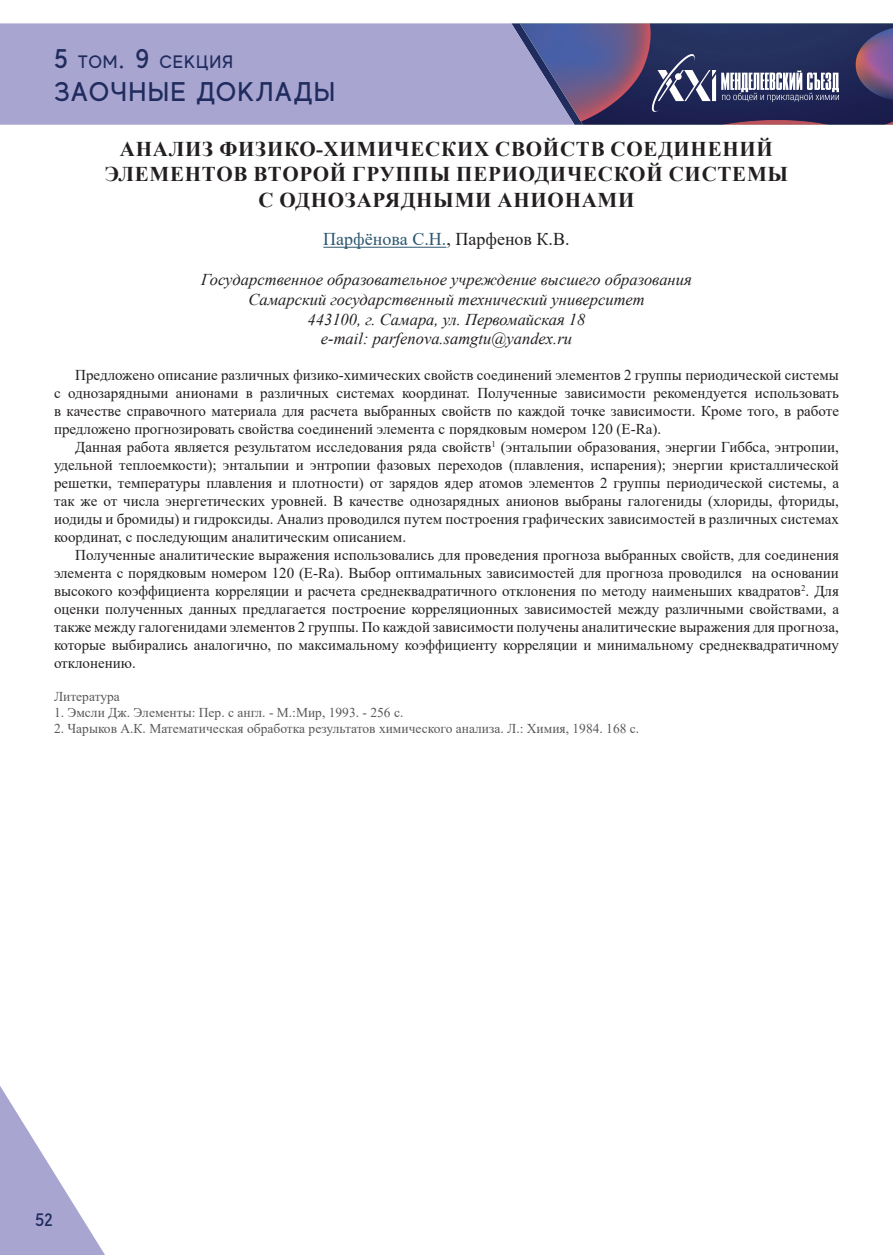
<style>
.page{position:relative;width:893px;height:1255px;background:#fff}
.page>*{position:absolute;margin:0;border:0;box-sizing:border-box;transform-origin:0 0}
.t1{font:500 27px "MADE Evolve Sans";letter-spacing:.05em;color:#1f2c5d}
.t2{font:700 21px/25.2px "Times New Roman";letter-spacing:.035em;color:#231f20;text-align:center}
.t3{font:18px "Times New Roman";color:#2e576f}
.t4{font:500 18px "MADE Evolve Sans";letter-spacing:.05em;color:#1f2c5d}
.t5{font:italic 16.5px/19.8px "Times New Roman";color:#231f20;text-align:center}
.t6{font:15px/18px "Times New Roman";color:#231f20;text-align:justify}
.t7{font:13.5px "Times New Roman";color:#57585a}
.s1{font-size:27px}
.s2{color:#231f20}
</style>
<div class="page">
<div style="left:0;top:23px;width:511px;height:102px;background:#a9a5d1"></div>
<svg style="left:0;top:1086px;width:105px;height:168px"></svg>
<svg style="left:511px;top:23px;width:382px;height:102px;background:#51507b"></svg>
<hr style="left:323px;top:247px;width:123px;height:1px;background:#2e576f">
<p class="t4" style="left:54px;top:51px;width:181px"><span class="s1">5</span> ТОМ<span class="s1">. 9</span> СЕКЦИЯ</p>
<h1 class="t1" style="left:54px;top:74px;width:283px">ЗАОЧНЫЕ ДОКЛАДЫ</h1>
<h2 class="t2" style="left:105px;top:136px;width:685px">АНАЛИЗ ФИЗИКО-ХИМИЧЕСКИХ СВОЙСТВ СОЕДИНЕНИЙ<br>ЭЛЕМЕНТОВ ВТОРОЙ ГРУППЫ ПЕРИОДИЧЕСКОЙ СИСТЕМЫ<br>С ОДНОЗАРЯДНЫМИ АНИОНАМИ</h2>
<p class="t3" style="left:323px;top:226px;width:248px">Парфёнова С.Н.<span class="s2">, Парфенов К.В.</span></p>
<p class="t5" style="left:201px;top:269px;width:492px">Государственное образовательное учреждение высшего образования Самарский государственный технический университет<br>443100, г. Самара, ул. Первомайская 18<br>e-mail: parfenova.samgtu@yandex.ru</p>
<p class="t6" style="left:54px;top:366px;width:786px;text-indent:21px">Предложено описание различных физико-химических свойств соединений элементов 2 группы периодической системы с однозарядными анионами в различных системах координат. Полученные зависимости рекомендуется использовать в качестве справочного материала для расчета выбранных свойств по каждой точке зависимости. Кроме того, в работе предложено прогнозировать свойства соединений элемента с порядковым номером 120 (E-Ra).</p>
<p class="t6" style="left:54px;top:438px;width:786px;text-indent:21px">Данная работа является результатом исследования ряда свойств<sup>1</sup> (энтальпии образования, энергии Гиббса, энтропии, удельной теплоемкости); энтальпии и энтропии фазовых переходов (плавления, испарения); энергии кристаллической решетки, температуры плавления и плотности) от зарядов ядер атомов элементов 2 группы периодической системы, а так же от числа энергетических уровней. В качестве однозарядных анионов выбраны галогениды (хлориды, фториды, иодиды и бромиды) и гидроксиды. Анализ проводился путем построения графических зависимостей в различных системах координат, с последующим аналитическим описанием.</p>
<p class="t6" style="left:54px;top:546px;width:786px;text-indent:21px">Полученные аналитические выражения использовались для проведения прогноза выбранных свойств, для соединения элемента с порядковым номером 120 (E-Ra). Выбор оптимальных зависимостей для прогноза проводился на основании высокого коэффициента корреляции и расчета среднеквадратичного отклонения по методу наименьших квадратов<sup>2</sup>. Для оценки полученных данных предлагается построение корреляционных зависимостей между различными свойствами, а также между галогенидами элементов 2 группы. По каждой зависимости получены аналитические выражения для прогноза, которые выбирались аналогично, по максимальному коэффициенту корреляции и минимальному среднеквадратичному отклонению.</p>
<p class="t7" style="left:54px;top:686px;width:67px">Литература</p>
<p class="t7" style="left:54px;top:703px;width:351px">1. Эмсли Дж. Элементы: Пер. с англ. - М.:Мир, 1993. - 256 с.</p>
<p class="t7" style="left:54px;top:719px;width:587px">2. Чарыков А.К. Математическая обработка результатов химического анализа. Л.: Химия, 1984. 168 с.</p>
<p class="t4" style="left:35px;top:1208px;width:19px">52</p>
</div>
